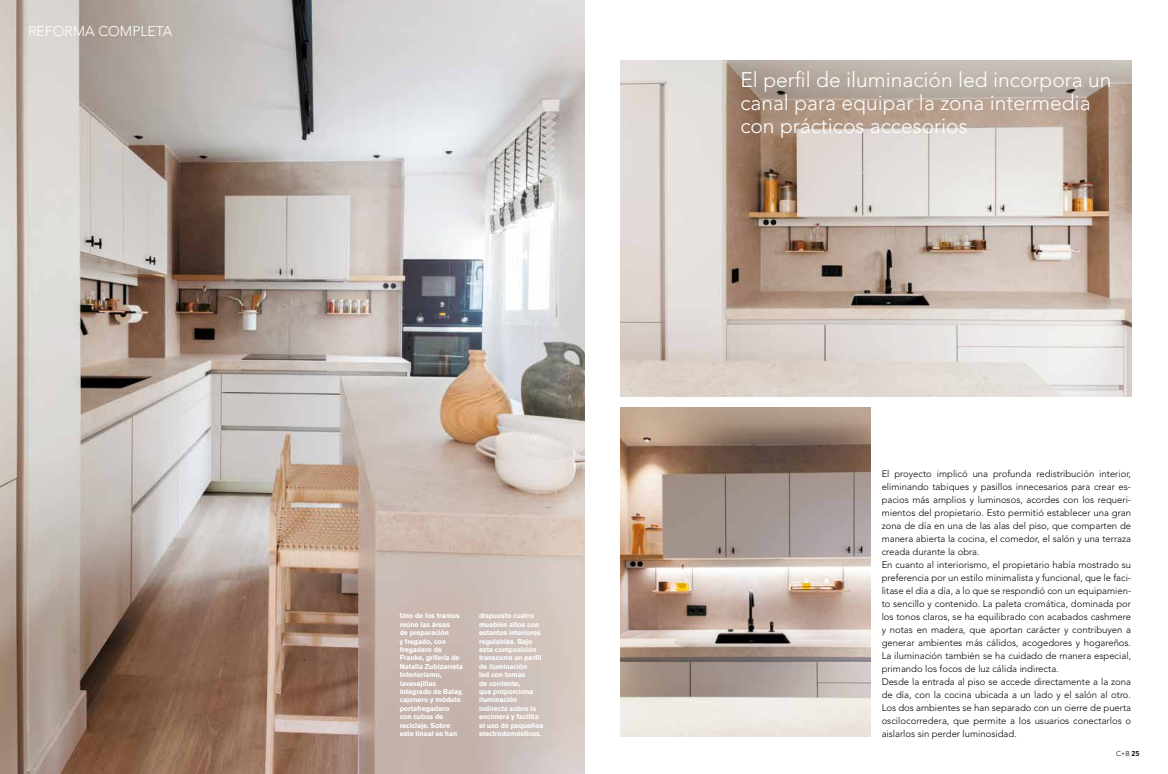
<style>
.page{position:relative;width:1168px;height:774px;background:#fff}
.page>*{position:absolute;margin:0;border:0;box-sizing:border-box;transform-origin:0 0}
.t1{font:300 21px/23px "Avenir LT Std";color:#fff}
.t2{font:300 14px "Avenir LT Std";color:#fff}
.t3{font:300 9.5px/13px "Avenir LT Std";color:#000}
.t4{font:700 7px/8.4px "Akzidenz Grotesk BE";letter-spacing:-.01em;color:#fff}
.t5{font:300 7px "Avenir LT Std";color:#000}
.s1{font-weight:800}
</style>
<div class="page">
<img style="left:0;top:0;width:584px;height:774px">
<img style="left:621px;top:60px;width:510px;height:336px">
<img style="left:621px;top:408px;width:249px;height:328px">
<h2 class="t2" style="left:28px;top:23px;width:146px">REFORMA COMPLETA</h2>
<p class="t4" style="left:400px;top:612px;width:65px">Uno de los tramos reúne las áreas<br>de preparación<br>y fregado, con fregadero de<br>Franke, grifería de<br>Natalia Zubizarreta<br>Interiorismo, lavavajillas integrado de Balay, cajonero y módulo portafregadero con cubos de reciclaje. Sobre este lineal se han</p>
<p class="t4" style="left:479px;top:612px;width:66px">dispuesto cuatro muebles altos con estantes interiores regulables. Bajo esta composición transcurre un perfil de iluminación<br>led con tomas<br>de corriente,<br>que proporciona iluminación indirecta sobre la encimera y facilita el uso de pequeños electrodomésticos.</p>
<h1 class="t1" style="left:740px;top:68px;width:373px">El perfil de iluminación led incorpora un canal para equipar la zona intermedia con prácticos accesorios</h1>
<p class="t3" style="left:882px;top:467px;width:251px">El proyecto implicó una profunda redistribución interior, eliminando tabiques y pasillos innecesarios para crear es&shy;pacios más amplios y luminosos, acordes con los requeri&shy;mientos del propietario. Esto permitió establecer una gran zona de día en una de las alas del piso, que comparten de manera abierta la cocina, el comedor, el salón y una terraza creada durante la obra.<br>En cuanto al interiorismo, el propietario había mostrado su preferencia por un estilo minimalista y funcional, que le faci&shy;litase el día a día, a lo que se respondió con un equipamien&shy;to sencillo y contenido. La paleta cromática, dominada por los tonos claros, se ha equilibrado con acabados cashmere y notas en madera, que aportan carácter y contribuyen a generar ambientes más cálidos, acogedores y hogareños.<br>La iluminación también se ha cuidado de manera especial, primando los focos de luz cálida indirecta.<br>Desde la entrada al piso se accede directamente a la zona de día, con la cocina ubicada a un lado y el salón al otro.<br>Los dos ambientes se han separado con un cierre de puerta oscilocorredera, que permite a los usuarios conectarlos o aislarlos sin perder luminosidad.</p>
<p class="t5" style="left:1116px;top:750px;width:25px">C+B <span class="s1">25</span></p>
</div>
